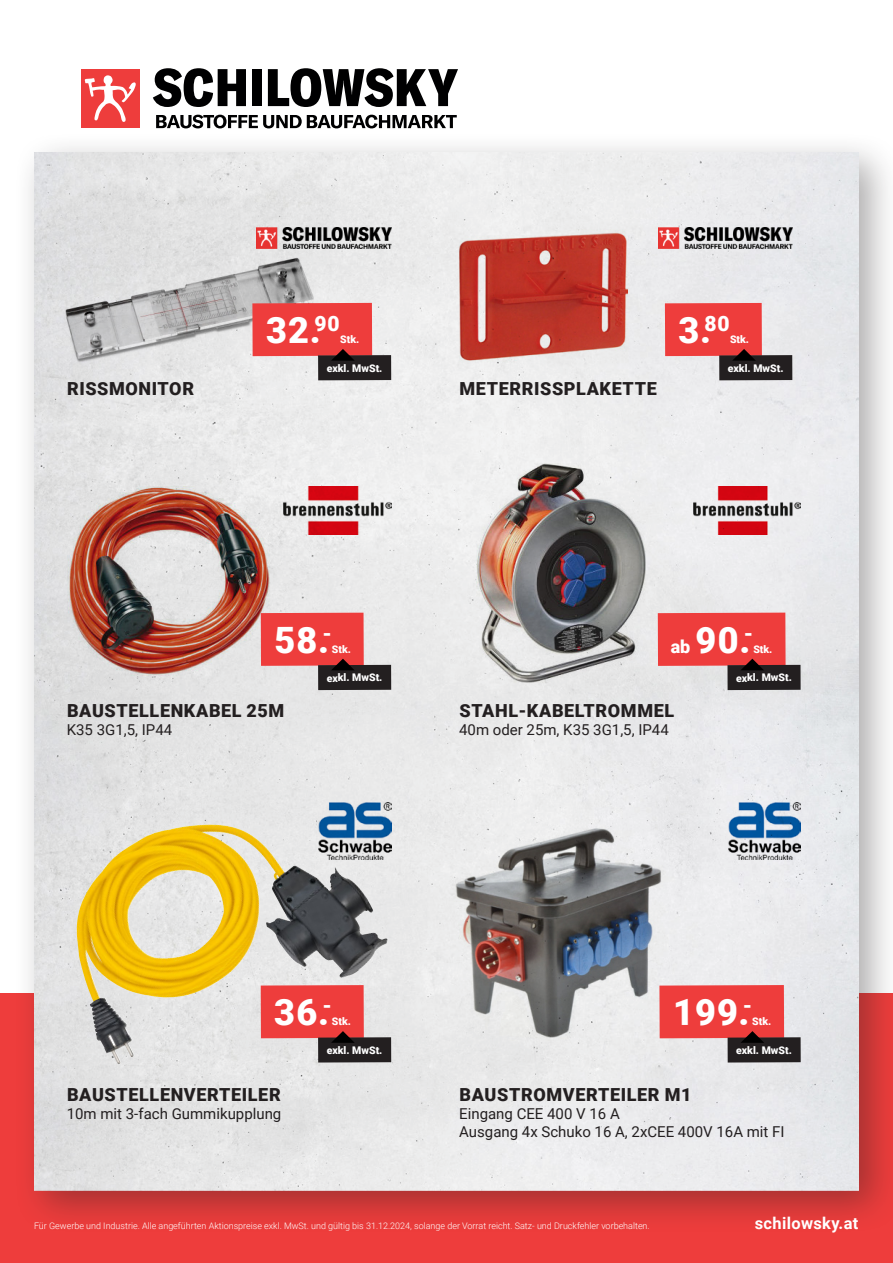
<style>
.page{position:relative;width:893px;height:1263px;background:#fff}
.page>*{position:absolute;margin:0;border:0;box-sizing:border-box;transform-origin:0 0}
.t1{font:900 36.3px "Roboto";letter-spacing:.03em;color:#fff}
.t2{font:900 18px "Roboto";letter-spacing:.035em;color:#231f20}
.t3{font:700 16.5px "Roboto";letter-spacing:.02em;color:#fff}
.t4{font:15px/18px "Roboto";color:#231f20}
.t5{font:900 10.5px "Roboto";letter-spacing:-.005em;color:#fff}
.t6{font:300 9px "Roboto";color:#fff}
.s1{font-size:18px}
</style>
<div class="page">
<div style="left:0;top:993px;width:893px;height:270px;background:#ee3d3c"></div>
<div style="left:13px;top:132px;width:880px;height:1103px;background:#231f20;opacity:.38"></div>
<img style="left:34px;top:152px;width:825px;height:1038px">
<svg style="left:153px;top:68px;width:93px;height:39px"></svg>
<div style="left:252px;top:69px;width:10px;height:37px;background:#000001"></div>
<svg style="left:268px;top:68px;width:190px;height:39px"></svg>
<svg style="left:156px;top:115px;width:301px;height:13px"></svg>
<div style="left:81px;top:69px;width:59px;height:59px;background:#ee3d3c"></div>
<svg style="left:85px;top:75px;width:51px;height:47px"></svg>
<img style="left:39px;top:249px;width:298px;height:127px">
<img style="left:460px;top:212px;width:168px;height:168px">
<img style="left:257px;top:227px;width:134px;height:22px">
<img style="left:658px;top:227px;width:134px;height:22px">
<img style="left:76px;top:829px;width:94px;height:236px">
<img style="left:448px;top:822px;width:220px;height:220px">
<img style="left:68px;top:486px;width:201px;height:190px">
<img style="left:476px;top:463px;width:169px;height:219px">
<img style="left:319px;top:802px;width:72px;height:57px">
<img style="left:728px;top:802px;width:73px;height:57px">
<img style="left:284px;top:486px;width:107px;height:49px">
<img style="left:693px;top:486px;width:108px;height:49px">
<div style="left:318px;top:355px;width:73px;height:25px;background:#231f20"></div>
<svg style="left:252px;top:303px;width:120px;height:58px;background:#e24443"></svg>
<div style="left:261px;top:613px;width:103px;height:53px;background:#ee3d3c"></div>
<div style="left:318px;top:665px;width:73px;height:25px;background:#231f20"></div>
<svg style="left:331px;top:659px;width:23px;height:11px"></svg>
<div style="left:261px;top:985px;width:103px;height:53px;background:#ee3d3c"></div>
<div style="left:318px;top:1037px;width:73px;height:25px;background:#231f20"></div>
<svg style="left:331px;top:1031px;width:24px;height:12px"></svg>
<div style="left:728px;top:1037px;width:73px;height:25px;background:#231f20"></div>
<svg style="left:659px;top:985px;width:125px;height:58px"></svg>
<div style="left:727px;top:665px;width:74px;height:25px;background:#231f20"></div>
<svg style="left:658px;top:613px;width:128px;height:57px;background:#e34241"></svg>
<div style="left:665px;top:303px;width:97px;height:53px;background:#ee3d3c"></div>
<div style="left:719px;top:355px;width:73px;height:25px;background:#231f20"></div>
<svg style="left:732px;top:349px;width:24px;height:12px"></svg>
<h2 class="t2" style="left:67px;top:381px;width:128px">RISSMONITOR</h2>
<h1 class="t1" style="left:266px;top:316px;width:75px">32.<sup>90</sup></h1>
<p class="t5" style="left:340px;top:335px;width:21px">Stk.</p>
<p class="t5" style="left:327px;top:364px;width:57px">exkl. MwSt.</p>
<h2 class="t2" style="left:459px;top:381px;width:199px">METERRISSPLAKETTE</h2>
<h1 class="t1" style="left:678px;top:316px;width:53px">3.<sup>80</sup></h1>
<p class="t5" style="left:730px;top:335px;width:21px">Stk.</p>
<p class="t5" style="left:728px;top:364px;width:57px">exkl. MwSt.</p>
<h1 class="t1" style="left:274px;top:625px;width:59px">58.<sup>-</sup></h1>
<p class="t5" style="left:332px;top:645px;width:21px">Stk.</p>
<p class="t5" style="left:327px;top:673px;width:57px">exkl. MwSt.</p>
<h1 class="t1" style="left:671px;top:625px;width:84px"><span class="s1">ab</span> 90.<sup>-</sup></h1>
<p class="t5" style="left:753px;top:645px;width:21px">Stk.</p>
<p class="t5" style="left:736px;top:673px;width:57px">exkl. MwSt.</p>
<h2 class="t2" style="left:67px;top:703px;width:219px">BAUSTELLENKABEL 25M</h2>
<h3 class="t4" style="left:67px;top:720px;width:107px">K35 3G1,5, IP44</h3>
<h2 class="t2" style="left:459px;top:703px;width:216px">STAHL-KABELTROMMEL</h2>
<h3 class="t4" style="left:459px;top:720px;width:211px">40m oder 25m, K35 3G1,5, IP44</h3>
<h1 class="t1" style="left:274px;top:998px;width:59px">36.<sup>-</sup></h1>
<p class="t5" style="left:332px;top:1017px;width:21px">Stk.</p>
<p class="t5" style="left:327px;top:1046px;width:57px">exkl. MwSt.</p>
<h1 class="t1" style="left:673px;top:998px;width:81px">199.<sup>-</sup></h1>
<p class="t5" style="left:752px;top:1017px;width:21px">Stk.</p>
<p class="t5" style="left:736px;top:1046px;width:57px">exkl. MwSt.</p>
<h2 class="t2" style="left:67px;top:1087px;width:215px">BAUSTELLENVERTEILER</h2>
<h3 class="t4" style="left:67px;top:1104px;width:216px">10m mit 3-fach Gummikupplung</h3>
<h2 class="t2" style="left:460px;top:1087px;width:234px">BAUSTROMVERTEILER M1</h2>
<h3 class="t4" style="left:459px;top:1104px;width:327px">Eingang CEE 400 V 16 A<br>Ausgang 4x Schuko 16 A, 2xCEE 400V 16A mit FI</h3>
<p class="t6" style="left:34px;top:1219px;width:617px">Für Gewerbe und Industrie. Alle angeführten Aktionspreise exkl. MwSt. und gültig bis 31.12.2024, solange der Vorrat reicht. Satz- und Druckfehler vorbehalten.</p>
<h3 class="t3" style="left:755px;top:1216px;width:105px">schilowsky.at</h3>
</div>
